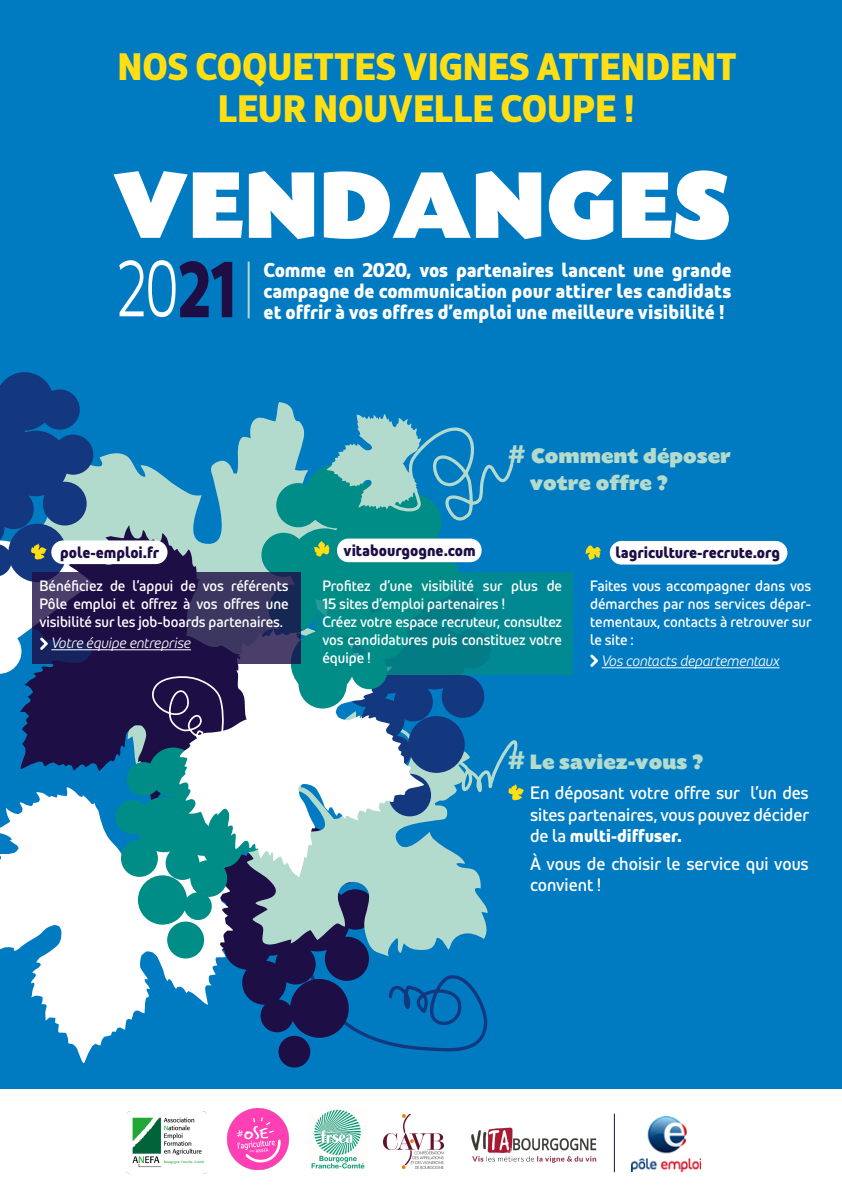
<style>
.page{position:relative;width:842px;height:1191px;background:#fff}
.page>*{position:absolute;margin:0;border:0;box-sizing:border-box;transform-origin:0 0}
.t1{font:99.7px "Today SB Ultra";color:#fff}
.t2{font:700 38.2px/42px "Pole Emploi Pro";color:#ffde14;text-align:center}
.t3{font:22px/27px "Today SB Ultra";color:#b3dbcd}
.t4{font:700 20px/21px "Pole Emploi Pro";letter-spacing:.005em;color:#fff;text-align:justify}
.t5{font:18px/21.6px "Pole Emploi Pro";color:#fff;text-align:justify}
.t6{font:700 16px "Pole Emploi Pro";color:#1d0e46}
.t7{font:15px/18px "Pole Emploi Pro";color:#fff;text-align:justify}
.t8{font:italic 300 15px "Pole Emploi Pro";letter-spacing:-.005em;color:#fff}
.s1{font-size:27px}
.s2{font-weight:700}
</style>
<div class="page">
<div style="left:0;top:0;width:842px;height:1089px;background:#007bc2"></div>
<div style="left:278px;top:1035px;width:32px;height:32px;background:#1d0e46;border-radius:50%"></div>
<svg style="left:0;top:808px;width:115px;height:256px;fill:#fff"></svg>
<svg style="left:93px;top:402px;width:212px;height:122px"></svg>
<svg style="left:19px;top:524px;width:242px;height:284px"></svg>
<svg style="left:261px;top:464px;width:198px;height:105px;background:#2b9e9b"></svg>
<svg style="left:115px;top:569px;width:409px;height:486px"></svg>
<img style="left:384px;top:1114px;width:60px;height:54px">
<img style="left:228px;top:1108px;width:60px;height:61px">
<img style="left:311px;top:1109px;width:54px;height:59px">
<img style="left:632px;top:1116px;width:68px;height:55px">
<img style="left:471px;top:1127px;width:126px;height:36px">
<hr style="left:614px;top:1113px;width:1px;height:59px;background:#1d0e46">
<hr style="left:248px;top:261px;width:2px;height:57px;background:#b3dbcd">
<svg style="left:119px;top:260px;width:113px;height:57px"></svg>
<div style="left:51px;top:540px;width:117px;height:24px;background:#fff;border-radius:12px"></div>
<div style="left:610px;top:541px;width:177px;height:23px;background:#fff;border-radius:12px"></div>
<svg style="left:585px;top:545px;width:16px;height:15px"></svg>
<svg style="left:325px;top:414px;width:189px;height:110px"></svg>
<svg style="left:314px;top:540px;width:16px;height:17px"></svg>
<div style="left:337px;top:538px;width:145px;height:24px;background:#fff;border-radius:11px"></div>
<div style="left:315px;top:571px;width:258px;height:103px;background:linear-gradient(to right,#028a84,#008592)"></div>
<hr style="left:602px;top:667px;width:177px;height:1px;background:#fff">
<svg style="left:93px;top:572px;width:207px;height:91px;background:#292152"></svg>
<hr style="left:51px;top:649px;width:140px;height:1px;background:#fff">
<svg style="left:0;top:372px;width:93px;height:336px"></svg>
<svg style="left:590px;top:654px;width:8px;height:13px"></svg>
<img style="left:126px;top:1111px;width:81px;height:62px">
<h2 class="t2" style="left:117px;top:42px;width:621px">NOS COQUETTES VIGNES ATTENDENT<br>LEUR NOUVELLE COUPE !</h2>
<h1 class="t1" style="left:113px;top:150px;width:619px">VENDANGES</h1>
<h3 class="t4" style="left:264px;top:257px;width:469px">Comme en 2020, vos partenaires lancent une grande campagne de communication pour attirer les candidats et offrir à vos offres d’emploi une meilleure visibilité !</h3>
<h3 class="t3" style="left:530px;top:443px;width:203px;text-indent:-22px"><span class="s1">#</span> Comment déposer votre offre ?</h3>
<p class="t6" style="left:344px;top:538px;width:134px">vitabourgogne.com</p>
<p class="t7" style="left:322px;top:575px;width:241px;text-align:left">Profitez d’une visibilité sur plus de<br>15 sites d’emploi partenaires !<br>Créez votre espace recruteur, consultez vos candidatures puis constituez votre équipe !</p>
<p class="t7" style="left:590px;top:575px;width:223px">Faites vous accompagner dans vos démarches par nos services dépar&shy;tementaux, contacts à retrouver sur le site :</p>
<p class="t6" style="left:60px;top:539px;width:100px">pole-emploi.fr</p>
<p class="t6" style="left:615px;top:539px;width:166px">lagriculture-recrute.org</p>
<p class="t7" style="left:39px;top:575px;width:251px">Bénéficiez de l’appui de vos référents Pôle emploi et offrez à vos offres une visibilité sur les job-boards partenaires.</p>
<p class="t8" style="left:51px;top:631px;width:141px">Votre équipe entreprise</p>
<p class="t8" style="left:602px;top:649px;width:179px">Vos contacts departementaux</p>
<h3 class="t3" style="left:508px;top:748px;width:197px"><span class="s1">#</span> Le saviez-vous ?</h3>
<p class="t5" style="left:530px;top:780px;width:280px">En déposant votre offre sur l’un des sites partenaires, vous pouvez décider de la <span class="s2">multi-diffuser.</span></p>
<p class="t5" style="left:530px;top:850px;width:280px">À vous de choisir le service qui vous convient !</p>
</div>
